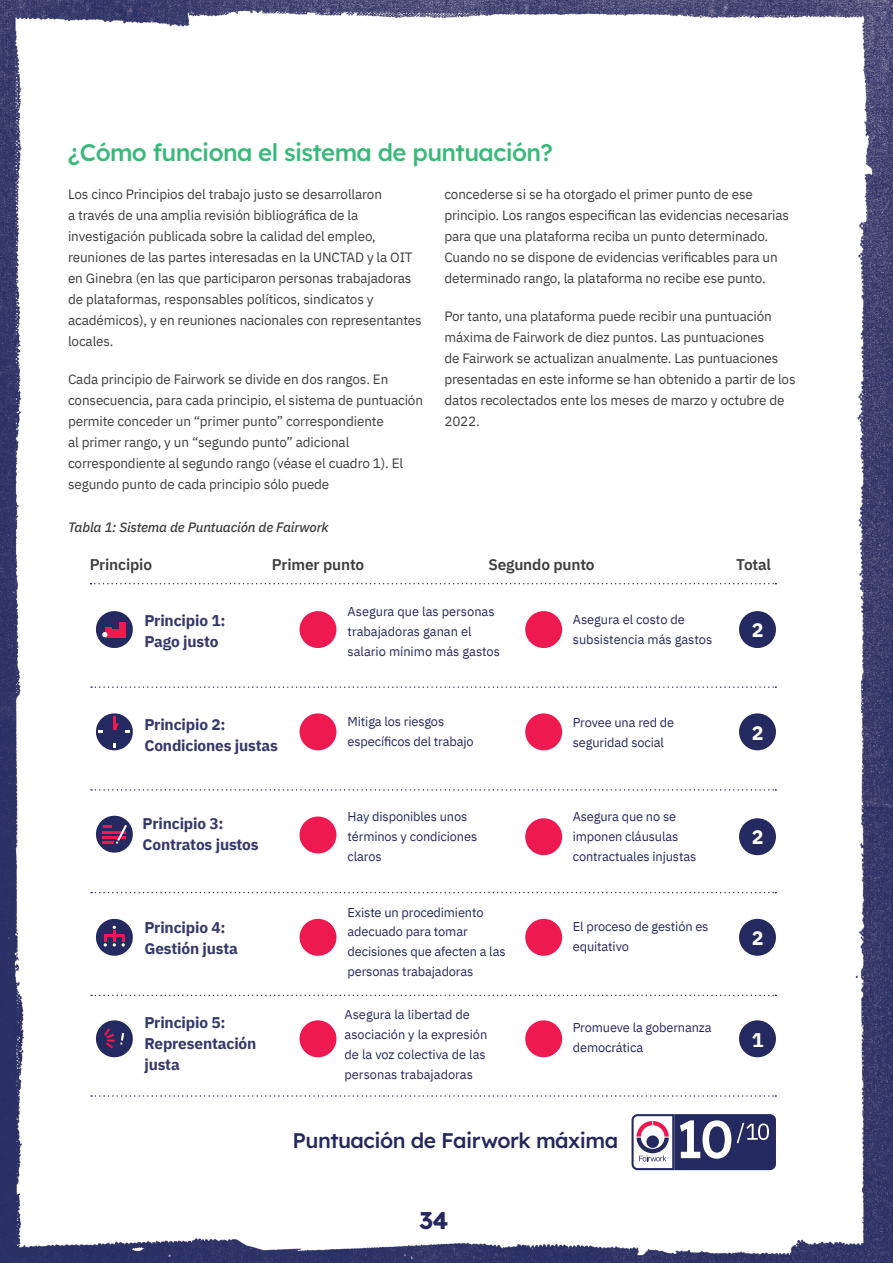
<style>
.page{position:relative;width:893px;height:1263px;background:#fff}
.page>*{position:absolute;margin:0;border:0;box-sizing:border-box;transform-origin:0 0}
.Heading_1__48pt{font:500 53.1px "Lexend";color:#fff}
.Standfirst{font:500 24px "Lexend";letter-spacing:-.025em;color:#39b97a}
.t1{font:700 24px "Lexend Deca";color:#25275f}
.Sub_Heading{font:500 21.15px "Lexend";letter-spacing:-.025em;color:#25275f}
.Sub_Heading-2{font:700 19.65px "IBM Plex Sans";color:#fff}
.Small_Heading_Serif{font:700 15.45px/21.1px "IBM Plex Sans";letter-spacing:-.01em;color:#35386a}
.Introduction_Paragra{font:600 15.45px "IBM Plex Sans";letter-spacing:-.01em;color:#3e3e3f}
.Body_Text{font:13.5px/21px "IBM Plex Sans";letter-spacing:-.01em;color:#3e3e3f}
.Figure_captions{font:italic 500 13.5px "IBM Plex Sans";letter-spacing:-.01em;color:#3e3e3f}
.Body_Text-2{font:12.75px/20px "IBM Plex Sans";letter-spacing:-.01em;color:#25275f}
</style>
<div class="page">
<img style="left:0;top:0;width:893px;height:1263px">
<svg style="left:631px;top:1114px;width:145px;height:56px"></svg>
<svg style="left:90px;top:583px;width:686px;height:1px"></svg>
<svg style="left:91px;top:686px;width:685px;height:2px"></svg>
<svg style="left:91px;top:789px;width:685px;height:1px"></svg>
<svg style="left:91px;top:892px;width:685px;height:1px"></svg>
<svg style="left:91px;top:995px;width:685px;height:1px"></svg>
<svg style="left:91px;top:1095px;width:685px;height:2px"></svg>
<svg style="left:94px;top:1018px;width:41px;height:42px"></svg>
<svg style="left:94px;top:609px;width:41px;height:41px"></svg>
<svg style="left:94px;top:916px;width:41px;height:42px"></svg>
<svg style="left:94px;top:813px;width:41px;height:42px"></svg>
<svg style="left:94px;top:711px;width:41px;height:42px"></svg>
<div style="left:525px;top:611px;width:37px;height:37px;background:#ed1950;border-radius:50%"></div>
<div style="left:300px;top:611px;width:36px;height:37px;background:#ed1950;border-radius:50%"></div>
<div style="left:525px;top:713px;width:37px;height:37px;background:#ed1950;border-radius:50%"></div>
<div style="left:300px;top:713px;width:36px;height:37px;background:#ed1950;border-radius:50%"></div>
<div style="left:525px;top:818px;width:37px;height:37px;background:#ed1950;border-radius:50%"></div>
<div style="left:300px;top:816px;width:36px;height:37px;background:#ed1950;border-radius:50%"></div>
<div style="left:525px;top:919px;width:37px;height:37px;background:#ed1950;border-radius:50%"></div>
<div style="left:300px;top:919px;width:36px;height:37px;background:#ed1950;border-radius:50%"></div>
<div style="left:525px;top:1020px;width:37px;height:37px;background:#ed1950;border-radius:50%"></div>
<div style="left:300px;top:1020px;width:36px;height:37px;background:#ed1950;border-radius:50%"></div>
<div style="left:739px;top:611px;width:37px;height:37px;background:#242960;border-radius:50%"></div>
<div style="left:739px;top:713px;width:37px;height:37px;background:#242960;border-radius:50%"></div>
<div style="left:739px;top:818px;width:37px;height:37px;background:#242960;border-radius:50%"></div>
<div style="left:739px;top:919px;width:37px;height:37px;background:#242960;border-radius:50%"></div>
<div style="left:739px;top:1020px;width:37px;height:37px;background:#242960;border-radius:50%"></div>
<p class="Standfirst" style="left:68px;top:135px;width:486px">¿Cómo funciona el sistema de puntuación?</p>
<p class="Body_Text" style="left:68px;top:182px;width:355px">Los cinco Principios del trabajo justo se desarrollaron<br>a través de una amplia revisión bibliográfica de la investigación publicada sobre la calidad del empleo, reuniones de las partes interesadas en la UNCTAD y la OIT en Ginebra (en las que participaron personas trabajadoras de plataformas, responsables políticos, sindicatos y académicos), y en reuniones nacionales con representantes locales.</p>
<p class="Body_Text" style="left:68px;top:367px;width:357px">Cada principio de Fairwork se divide en dos rangos. En consecuencia, para cada principio, el sistema de puntuación permite conceder un “primer punto” correspondiente<br>al primer rango, y un “segundo punto” adicional correspondiente al segundo rango (véase el cuadro 1). El segundo punto de cada principio sólo puede</p>
<p class="Body_Text" style="left:444px;top:182px;width:346px">concederse si se ha otorgado el primer punto de ese principio. Los rangos especifican las evidencias necesarias para que una plataforma reciba un punto determinado.<br>Cuando no se dispone de evidencias verificables para un determinado rango, la plataforma no recibe ese punto.</p>
<p class="Body_Text" style="left:444px;top:304px;width:353px">Por tanto, una plataforma puede recibir una puntuación máxima de Fairwork de diez puntos. Las puntuaciones<br>de Fairwork se actualizan anualmente. Las puntuaciones presentadas en este informe se han obtenido a partir de los datos recolectados ente los meses de marzo y octubre de 2022.</p>
<p class="Figure_captions" style="left:68px;top:516px;width:262px">Tabla 1: Sistema de Puntuación de Fairwork</p>
<p class="Introduction_Paragra" style="left:90px;top:553px;width:64px">Principio</p>
<p class="Introduction_Paragra" style="left:272px;top:553px;width:94px">Primer punto</p>
<p class="Introduction_Paragra" style="left:488px;top:553px;width:108px">Segundo punto</p>
<p class="Introduction_Paragra" style="left:736px;top:553px;width:36px">Total</p>
<p class="Body_Text-2" style="left:348px;top:601px;width:154px">Asegura que las personas trabajadoras ganan el salario mínimo más gastos</p>
<p class="Body_Text-2" style="left:573px;top:609px;width:141px">Asegura el costo de subsistencia más gastos</p>
<p class="Small_Heading_Serif" style="left:144px;top:608px;width:83px">Principio 1:<br>Pago justo</p>
<p class="Sub_Heading-2" style="left:752px;top:615px;width:13px">2</p>
<p class="Small_Heading_Serif" style="left:144px;top:712px;width:135px">Principio 2:<br>Condiciones justas</p>
<p class="Body_Text-2" style="left:348px;top:711px;width:128px">Mitiga los riesgos específicos del trabajo</p>
<p class="Body_Text-2" style="left:573px;top:712px;width:103px">Provee una red de seguridad social</p>
<p class="Sub_Heading-2" style="left:752px;top:717px;width:13px">2</p>
<p class="Small_Heading_Serif" style="left:143px;top:811px;width:118px">Principio 3:<br>Contratos justos</p>
<p class="Body_Text-2" style="left:348px;top:805px;width:131px">Hay disponibles unos términos y condiciones claros</p>
<p class="Body_Text-2" style="left:573px;top:805px;width:125px">Asegura que no se imponen cláusulas contractuales injustas</p>
<p class="Sub_Heading-2" style="left:752px;top:822px;width:13px">2</p>
<p class="Small_Heading_Serif" style="left:144px;top:915px;width:95px">Principio 4:<br>Gestión justa</p>
<p class="Body_Text-2" style="left:348px;top:901px;width:160px">Existe un procedimiento adecuado para tomar decisiones que afecten a las personas trabajadoras</p>
<p class="Body_Text-2" style="left:573px;top:915px;width:137px">El proceso de gestión es equitativo</p>
<p class="Sub_Heading-2" style="left:752px;top:922px;width:13px">2</p>
<p class="Small_Heading_Serif" style="left:144px;top:1011px;width:113px">Principio 5:<br>Representación justa</p>
<p class="Body_Text-2" style="left:345px;top:1004px;width:144px">Asegura la libertad de asociación y la expresión de la voz colectiva de las personas trabajadoras</p>
<p class="Body_Text-2" style="left:573px;top:1016px;width:140px">Promueve la gobernanza democrática</p>
<p class="Sub_Heading-2" style="left:752px;top:1024px;width:13px">1</p>
<p class="Sub_Heading" style="left:293px;top:1125px;width:327px">Puntuación de Fairwork máxima</p>
<p class="Heading_1__48pt" style="left:676px;top:1101px;width:60px">10</p>
<h2 class="t1" style="left:419px;top:1203px;width:31px">34</h2>
</div>
